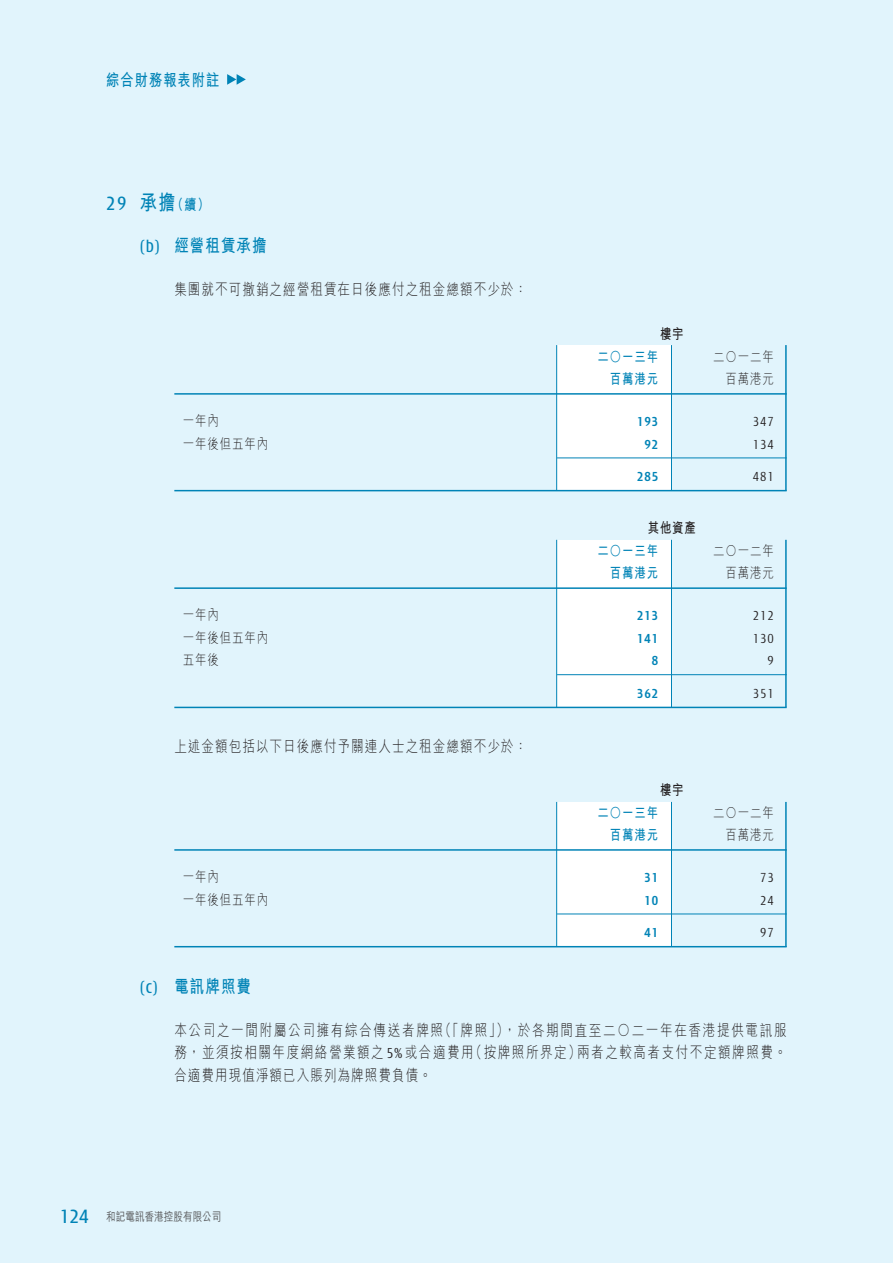
<style>
.page{position:relative;width:893px;height:1263px;background:#e1f4fc}
.page>*{position:absolute;margin:0;border:0;box-sizing:border-box;transform-origin:0 0}
.t1{font:18px "M Hei HK Bold B5 pc H";letter-spacing:.08em;color:#0083b6;scale:.8 1}
.t2{font:16.5px "M Hei HK Bold B5 pc H";letter-spacing:.08em;color:#0083b6;scale:.8 1}
.t3{font:15.75px/22.5px "M Hei HK Light B5 pc H";letter-spacing:.08em;color:#231f20;text-align:justify;scale:.8 1}
.t4{font:15px "M Hei HK Bold B5 pc H";color:#0083b6;scale:.8 1}
.t5{font:14.25px "M Hei HK Light B5 pc H";letter-spacing:.08em;color:#231f20;scale:.8 1}
.t6{font:14.25px "M Hei HK Bold B5 pc H";letter-spacing:.08em;color:#0083b6;scale:.8 1}
.t7{font:300 condensed 14.25px "Modena";letter-spacing:.065em;color:#231f20;scale:.96 1}
.t8{font:700 condensed 14.25px "Modena";letter-spacing:.065em;color:#0083b6;scale:.96 1}
.t9{font:14.25px "M Hei HK Bold B5 pc H";letter-spacing:.08em;color:#231f20;scale:.8 1}
.t10{font:12px "M Hei HK Medium B5 pc H";color:#57585a;scale:.8 1}
.s1{font-family:"Modena";font-stretch:condensed;font-size:21px}
.s2{font-size:21px}
.s3{font-family:"Modena";font-stretch:condensed}
.s4{font-family:"Modena";font-weight:300;font-stretch:condensed}
.s5{font-family:"Modena";font-stretch:condensed;font-size:21px;color:#0083b6}
</style>
<div class="page">
<svg style="left:227px;top:74px;width:19px;height:11px"></svg>
<div style="left:557px;top:802px;width:115px;height:145px;background:#fff"></div>
<hr style="left:556px;top:802px;width:1px;height:145px;background:#0083b6">
<hr style="left:671px;top:802px;width:1px;height:145px;background:#0083b6">
<hr style="left:785px;top:802px;width:2px;height:145px;background:#0083b6">
<div style="left:557px;top:540px;width:115px;height:167px;background:#fff"></div>
<hr style="left:556px;top:540px;width:1px;height:167px;background:#0083b6">
<hr style="left:671px;top:540px;width:1px;height:167px;background:#0083b6">
<hr style="left:785px;top:540px;width:2px;height:167px;background:#0083b6">
<div style="left:557px;top:345px;width:115px;height:146px;background:#fff"></div>
<hr style="left:556px;top:345px;width:1px;height:146px;background:#0083b6">
<hr style="left:671px;top:345px;width:1px;height:146px;background:#0083b6">
<hr style="left:785px;top:345px;width:2px;height:146px;background:#0083b6">
<hr style="left:174px;top:393px;width:613px;height:2px;background:#0083b6">
<hr style="left:557px;top:457px;width:230px;height:1px;background:#0083b6">
<hr style="left:174px;top:490px;width:613px;height:1px;background:#0083b6">
<hr style="left:174px;top:587px;width:613px;height:2px;background:#0083b6">
<hr style="left:557px;top:674px;width:230px;height:1px;background:#0083b6">
<hr style="left:174px;top:707px;width:613px;height:1px;background:#0083b6">
<hr style="left:174px;top:849px;width:613px;height:2px;background:#0083b6">
<hr style="left:557px;top:913px;width:230px;height:1px;background:#0083b6">
<hr style="left:174px;top:946px;width:613px;height:1px;background:#0083b6">
<p class="t2" style="left:106px;top:73px;width:143px">綜合財務報表附註</p>
<p class="t4" style="left:106px;top:199px;width:130px"><span class="s1">29</span> <span class="s2">承擔</span>（續）</p>
<p class="t1" style="left:140px;top:239px;width:159px"><span class="s3">(b)</span> 經營租賃承擔</p>
<p class="t3" style="left:174px;top:280px;width:442px">集團就不可撤銷之經營租賃在日後應付之租金總額不少於：</p>
<p class="t9" style="left:660px;top:328px;width:31px">樓宇</p>
<p class="t6" style="left:597px;top:351px;width:77px">二○一三年</p>
<p class="t5" style="left:713px;top:351px;width:77px">二○一二年</p>
<p class="t6" style="left:610px;top:373px;width:62px">百萬港元</p>
<p class="t5" style="left:726px;top:373px;width:62px">百萬港元</p>
<p class="t5" style="left:183px;top:415px;width:47px">一年內</p>
<p class="t8" style="left:637px;top:416px;width:23px">193</p>
<p class="t7" style="left:753px;top:416px;width:23px">347</p>
<p class="t5" style="left:183px;top:438px;width:108px">一年後但五年內</p>
<p class="t8" style="left:644px;top:438px;width:16px">92</p>
<p class="t7" style="left:753px;top:439px;width:23px">134</p>
<p class="t8" style="left:637px;top:471px;width:23px">285</p>
<p class="t7" style="left:753px;top:471px;width:23px">481</p>
<p class="t9" style="left:648px;top:523px;width:62px">其他資產</p>
<p class="t6" style="left:597px;top:545px;width:77px">二○一三年</p>
<p class="t5" style="left:713px;top:545px;width:77px">二○一二年</p>
<p class="t6" style="left:610px;top:568px;width:62px">百萬港元</p>
<p class="t5" style="left:726px;top:568px;width:62px">百萬港元</p>
<p class="t5" style="left:183px;top:610px;width:47px">一年內</p>
<p class="t8" style="left:637px;top:610px;width:23px">213</p>
<p class="t7" style="left:753px;top:611px;width:23px">212</p>
<p class="t5" style="left:183px;top:632px;width:108px">一年後但五年內</p>
<p class="t8" style="left:637px;top:633px;width:23px">141</p>
<p class="t7" style="left:753px;top:633px;width:23px">130</p>
<p class="t5" style="left:183px;top:655px;width:47px">五年後</p>
<p class="t8" style="left:652px;top:655px;width:8px">8</p>
<p class="t7" style="left:767px;top:656px;width:8px">9</p>
<p class="t8" style="left:637px;top:687px;width:23px">362</p>
<p class="t7" style="left:753px;top:688px;width:23px">351</p>
<p class="t3" style="left:174px;top:736px;width:442px">上述金額包括以下日後應付予關連人士之租金總額不少於：</p>
<p class="t9" style="left:660px;top:784px;width:31px">樓宇</p>
<p class="t6" style="left:597px;top:807px;width:77px">二○一三年</p>
<p class="t5" style="left:713px;top:807px;width:77px">二○一二年</p>
<p class="t6" style="left:610px;top:829px;width:62px">百萬港元</p>
<p class="t5" style="left:726px;top:829px;width:62px">百萬港元</p>
<p class="t5" style="left:183px;top:871px;width:47px">一年內</p>
<p class="t8" style="left:644px;top:872px;width:16px">31</p>
<p class="t7" style="left:760px;top:872px;width:16px">73</p>
<p class="t5" style="left:183px;top:894px;width:108px">一年後但五年內</p>
<p class="t8" style="left:644px;top:894px;width:16px">10</p>
<p class="t7" style="left:760px;top:895px;width:16px">24</p>
<p class="t8" style="left:644px;top:927px;width:16px">41</p>
<p class="t7" style="left:760px;top:927px;width:16px">97</p>
<p class="t1" style="left:140px;top:979px;width:140px"><span class="s3">(c)</span> 電訊牌照費</p>
<p class="t3" style="left:174px;top:1021px;width:767px">本公司之一間附屬公司擁有綜合傳送者牌照（「牌照」），於各期間直至二○二一年在香港提供電訊服務，並須按相關年度網絡營業額之<span class="s4">5%</span>或合適費用（按牌照所界定）兩者之較高者支付不定額牌照費。合適費用現值淨額已入賬列為牌照費負債。</p>
<p class="t10" style="left:60px;top:1212px;width:204px"><span class="s5">124</span> 和記電訊香港控股有限公司</p>
</div>
